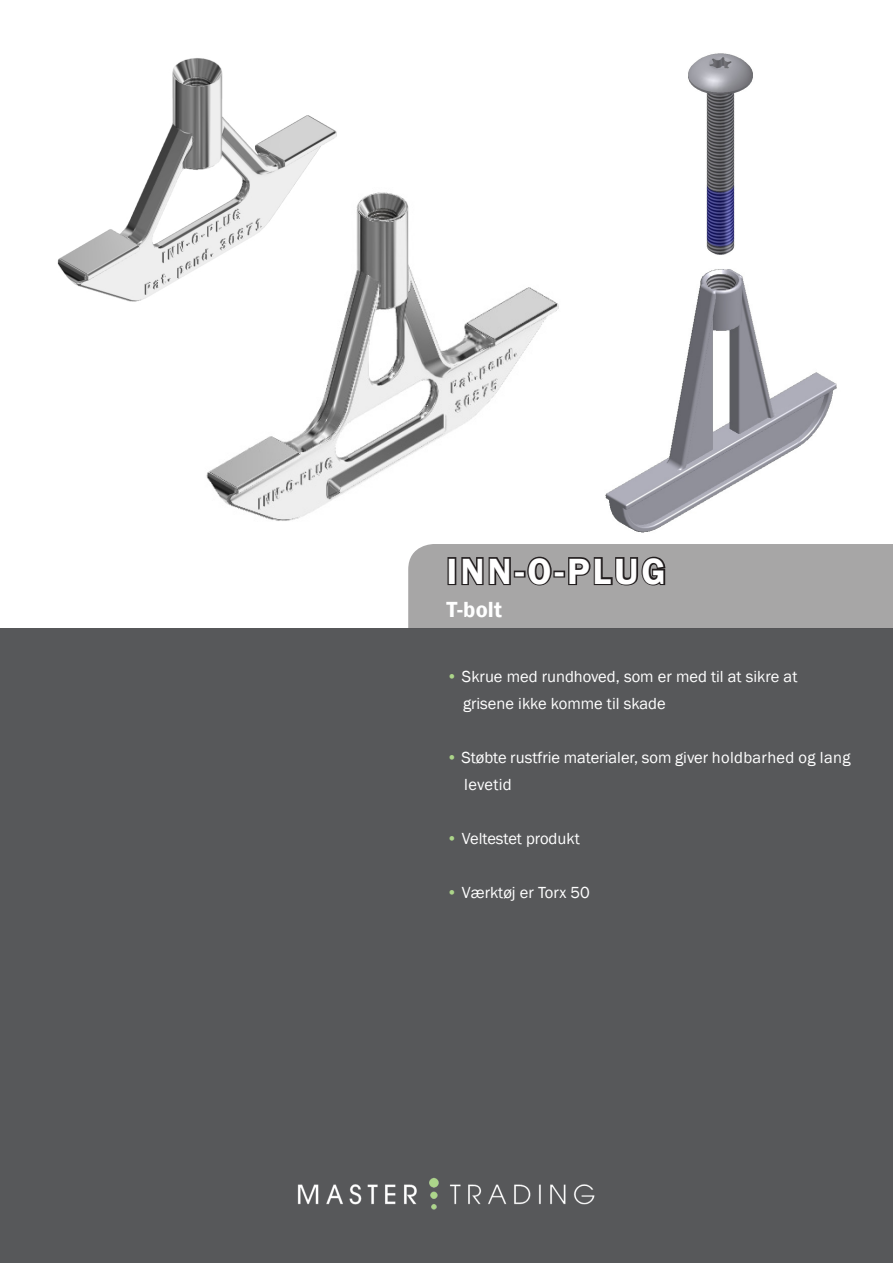
<style>
.page{position:relative;width:893px;height:1263px;background:#fff}
.page>*{position:absolute;margin:0;border:0;box-sizing:border-box;transform-origin:0 0}
.t1{font:600 37.5px "Franklin Gothic";letter-spacing:.08em;color:#fff}
.t2{font:600 22.5px "Franklin Gothic";color:#fff}
.t3{font:16.5px "Franklin Gothic";color:#fff}
.s1{color:#acd589}
</style>
<div class="page">
<div style="left:0;top:628px;width:893px;height:635px;background:#57585a"></div>
<img style="left:298px;top:1164px;width:297px;height:56px">
<img style="left:206px;top:192px;width:353px;height:329px">
<img style="left:605px;top:269px;width:232px;height:264px">
<img style="left:688px;top:53px;width:65px;height:202px">
<img style="left:57px;top:58px;width:284px;height:252px">
<svg style="left:408px;top:544px;width:485px;height:84px;background:#9e9c9c"></svg>
<p class="t1" style="left:446px;top:548px;width:221px">INN-O-PLUG</p>
<p class="t2" style="left:446px;top:595px;width:57px">T-bolt</p>
<p class="t3" style="left:446px;top:666px;width:352px"><span class="s1">•</span> Skrue med rundhoved, som er med til at sikre at</p>
<p class="t3" style="left:463px;top:693px;width:204px">grisene ikke komme til skade</p>
<p class="t3" style="left:446px;top:747px;width:405px"><span class="s1">•</span> Støbte rustfrie materialer, som giver holdbarhed og lang</p>
<p class="t3" style="left:464px;top:774px;width:49px">levetid</p>
<p class="t3" style="left:446px;top:828px;width:135px"><span class="s1">•</span> Veltestet produkt</p>
<p class="t3" style="left:446px;top:882px;width:145px"><span class="s1">•</span> Værktøj er Torx 50</p>
</div>
